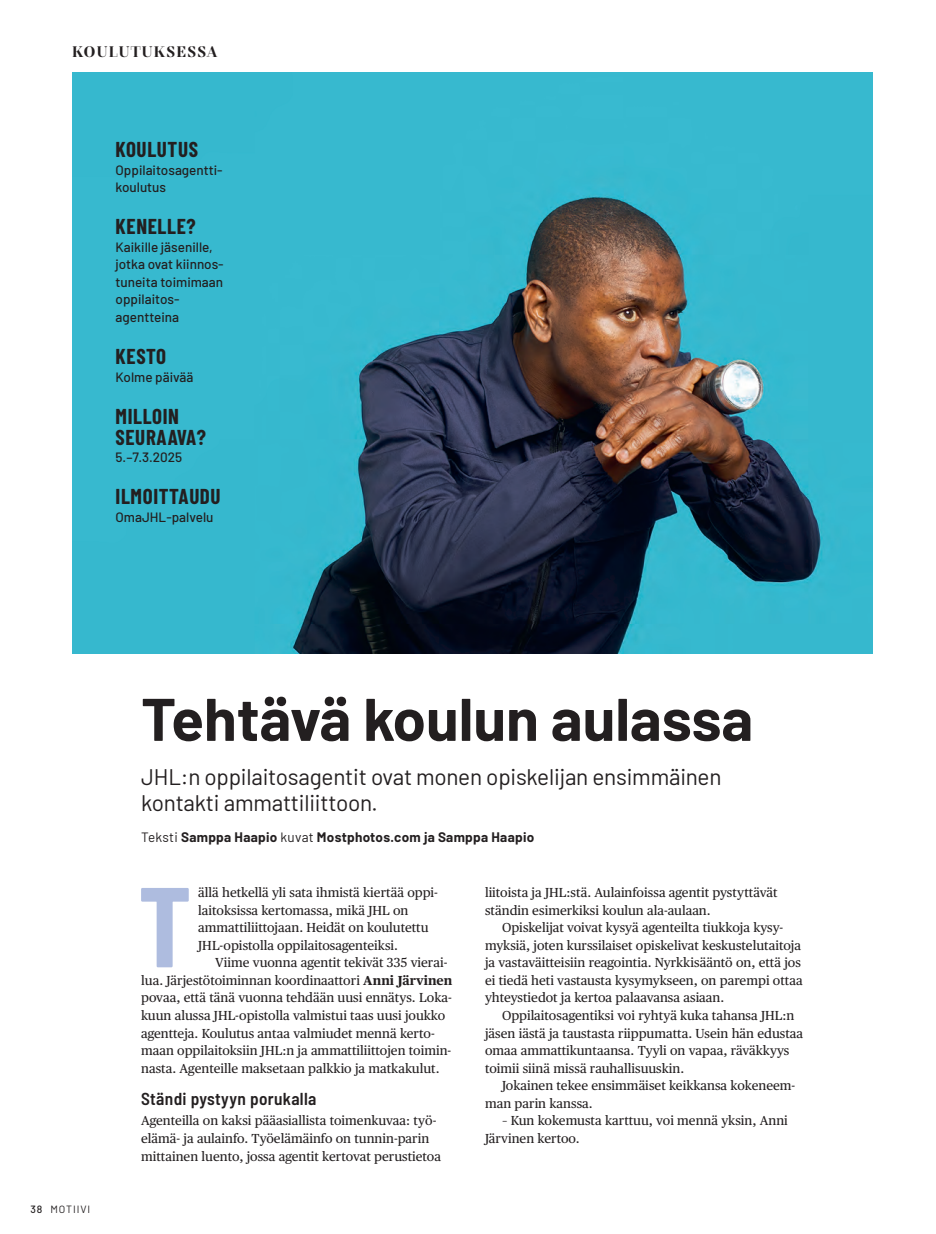
<style>
.page{position:relative;width:936px;height:1234px;background:#fff}
.page>*{position:absolute;margin:0;border:0;box-sizing:border-box;transform-origin:0 0}
.P_pieni_anfangi{font:700 113.4px "Barlow Condensed";color:#aebcdf}
.H5_otsikko_perus{font:700 60px "Barlow";color:#231f20}
.P_ingressi_pieni{font:22.5px/25.5px "Barlow";letter-spacing:-.01em;color:#231f20}
.P_vinjetti_iso{font:700 21px/21px "Barlow Condensed";letter-spacing:.03em;color:#231f20}
.P_väliotsikko{font:600 semi-condensed 17.25px "Barlow";letter-spacing:.02em;color:#231f20}
.P_palstan_nimi{font:700 16.5px "Mixta Pro";letter-spacing:.075em;color:#231f20}
.P_kuvateksti{font:500 13.5px/17.5px "Barlow";color:#231f20}
.P_tekijät{font:700 13.5px "Barlow";letter-spacing:.02em;color:#231f20}
.P_leipis{font:13.05px/17.5px "Publico Text";color:#231f20}
.P_leipis_ei_sis{font:13.05px/17.5px "Publico Text";color:#231f20}
.P_pieni_anfangi-2{font:13.05px/17.5px "Publico Text";color:#231f20}
.t1{font:10.5px "Barlow";letter-spacing:.09em;color:#231f20}
.s1{font-weight:400}
.s2{font-weight:500}
.s3{font-weight:700}
</style>
<div class="page">
<img style="left:72px;top:72px;width:800px;height:581px">
<p class="P_palstan_nimi" style="left:72px;top:42px;width:147px">KOULUTUKSESSA</p>
<p class="P_vinjetti_iso" style="left:116px;top:138px;width:84px">KOULUTUS</p>
<p class="P_kuvateksti" style="left:116px;top:160px;width:109px">Oppilaitosagentti&shy;koulutus</p>
<p class="P_vinjetti_iso" style="left:116px;top:215px;width:82px">KENELLE?</p>
<p class="P_kuvateksti" style="left:116px;top:237px;width:110px">Kaikille jäsenille, jotka ovat kiinnos&shy;tuneita toimimaan oppilaitos&shy;agentteina</p>
<p class="P_vinjetti_iso" style="left:116px;top:345px;width:52px">KESTO</p>
<p class="P_kuvateksti" style="left:116px;top:367px;width:80px">Kolme päivää</p>
<p class="P_vinjetti_iso" style="left:116px;top:404px;width:92px">MILLOIN<br>SEURAAVA?</p>
<p class="P_kuvateksti" style="left:116px;top:447px;width:68px">5.–7.3.2025</p>
<p class="P_vinjetti_iso" style="left:116px;top:485px;width:106px">ILMOITTAUDU</p>
<p class="P_kuvateksti" style="left:116px;top:507px;width:99px">OmaJHL-palvelu</p>
<p class="H5_otsikko_perus" style="left:141px;top:674px;width:613px">Tehtävä koulun aulassa</p>
<p class="P_ingressi_pieni" style="left:141px;top:762px;width:582px">JHL:n oppilaitosagentit ovat monen opiskelijan ensimmäinen kontakti ammattiliittoon.</p>
<p class="P_tekijät" style="left:141px;top:826px;width:394px"><span class="s1">Teksti</span> Samppa Haapio <span class="s1">kuvat</span> Mostphotos.com ja Samppa Haapio</p>
<p class="t1" style="left:30px;top:1201px;width:61px"><span class="s2">38</span> MOTIIVI</p>
<p class="P_pieni_anfangi" style="left:138px;top:845px;width:55px">T</p>
<p class="P_pieni_anfangi-2" style="left:198px;top:882px;width:241px">ällä hetkellä yli sata ihmistä kiertää oppi&shy;laitoksissa kertomassa, mikä JHL on ammattiliittojaan. Heidät on koulutettu JHL-opistolla oppilaitosagenteiksi.</p>
<p class="P_leipis" style="left:141px;top:952px;width:313px;text-indent:74px">Viime vuonna agentit tekivät 335 vierai&shy;lua. Järjestötoiminnan koordinaattori <span class="s3">Anni Järvinen </span>povaa, että tänä vuonna tehdään uusi ennätys. Loka&shy;kuun alussa JHL-opistolla valmistui taas uusi joukko agentteja. Koulutus antaa valmiudet mennä kerto&shy;maan oppilaitoksiin JHL:n ja ammattiliittojen toimin&shy;nasta. Agenteille maksetaan palkkio ja matkakulut.</p>
<p class="P_väliotsikko" style="left:141px;top:1085px;width:177px">Ständi pystyyn porukalla</p>
<p class="P_leipis_ei_sis" style="left:141px;top:1110px;width:301px">Agenteilla on kaksi pääasiallista toimenkuvaa: työ&shy;elämä- ja aulainfo. Työelämäinfo on tunnin-parin mittainen luento, jossa agentit kertovat perustietoa</p>
<p class="P_leipis_ei_sis" style="left:485px;top:882px;width:294px">liitoista ja JHL:stä. Aulainfoissa agentit pystyttävät ständin esimerkiksi koulun ala-aulaan.</p>
<p class="P_leipis" style="left:485px;top:917px;width:319px;text-indent:17px">Opiskelijat voivat kysyä agenteilta tiukkoja kysy&shy;myksiä, joten kurssilaiset opiskelivat keskustelutaitoja ja vastaväitteisiin reagointia. Nyrkkisääntö on, että jos ei tiedä heti vastausta kysymykseen, on parempi ottaa yhteystiedot ja kertoa palaavansa asiaan.</p>
<p class="P_leipis" style="left:485px;top:1005px;width:320px;text-indent:17px">Oppilaitosagentiksi voi ryhtyä kuka tahansa JHL:n jäsen iästä ja taustasta riippumatta. Usein hän edustaa omaa ammattikuntaansa. Tyyli on vapaa, räväkkyys toimii siinä missä rauhallisuuskin.</p>
<p class="P_leipis" style="left:485px;top:1075px;width:312px;text-indent:17px">Jokainen tekee ensimmäiset keikkansa kokeneem&shy;man parin kanssa.</p>
<p class="P_leipis" style="left:485px;top:1110px;width:304px;text-indent:17px">– Kun kokemusta karttuu, voi mennä yksin, Anni<br>Järvinen kertoo.</p>
</div>
